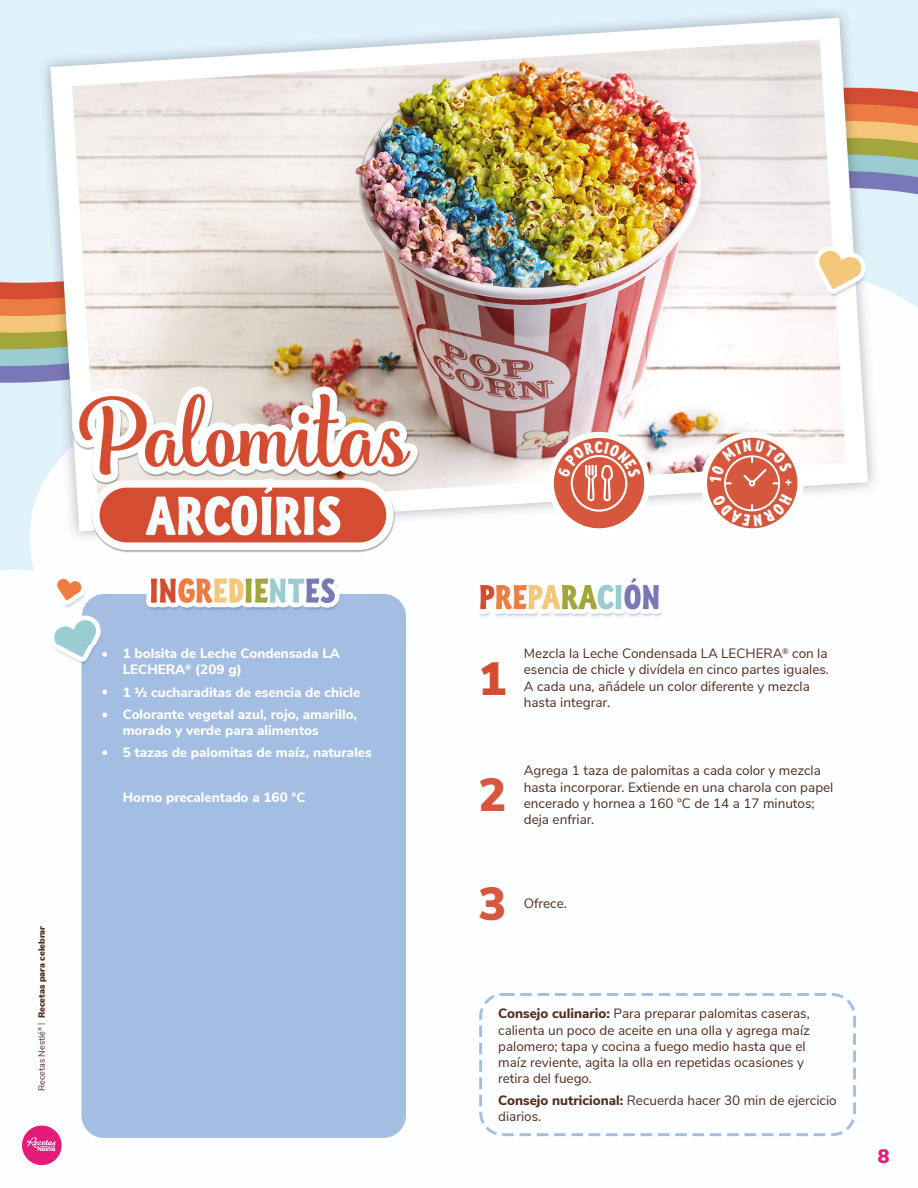
<style>
.page{position:relative;width:918px;height:1188px;background:#fff}
.page>*{position:absolute;margin:0;border:0;box-sizing:border-box;transform-origin:0 0}
.t1{font:900 46.5px "Nunito Sans";color:#d5573d}
.t2{font:900 46.5px "Nunito Sans";color:#d44d33}
.t3{font:900 19.5px "Nunito Sans";color:#e31c79}
.t4{font:13.5px/16.2px "Nunito Sans";color:#502c1d}
.t5{font:800 13.5px/16.2px "Nunito Sans";color:#fff}
.t6{font:900 9px "Nunito Sans";color:#502c1d}
.s1{font-weight:400}
.s2{font-family:"Photo Wall Poster Serif";font-weight:400}
.s3{font-weight:800}
</style>
<div class="page">
<img style="left:22px;top:645px;width:834px;height:520px">
<img style="left:22px;top:1126px;width:39px;height:39px;border-radius:20px">
<svg style="left:27px;top:1137px;width:29px;height:14px"></svg>
<img style="left:0;top:0;width:918px;height:645px">
<svg style="left:701px;top:432px;width:102px;height:102px"></svg>
<svg style="left:548px;top:432px;width:102px;height:102px"></svg>
<svg style="left:102px;top:652px;width:5px;height:5px"></svg>
<svg style="left:102px;top:690px;width:5px;height:5px"></svg>
<svg style="left:102px;top:712px;width:5px;height:5px"></svg>
<svg style="left:102px;top:750px;width:5px;height:5px"></svg>
<svg style="left:558px;top:441px;width:83px;height:61px"></svg>
<svg style="left:710px;top:440px;width:82px;height:87px"></svg>
<p class="t6" style="left:35px;top:1091px;width:167px;rotate:-90deg"><span class="s1">Recetas Nestlé</span><sup>®</sup> <span class="s2">|</span> Recetas para celebrar</p>
<p class="t5" style="left:123px;top:645px;width:219px">1 bolsita de Leche Condensada LA<br>LECHERA<sup>®</sup> (209 g)</p>
<p class="t5" style="left:123px;top:683px;width:239px">1 ½ cucharaditas de esencia de chicle</p>
<p class="t5" style="left:123px;top:705px;width:236px">Colorante vegetal azul, rojo, amarillo, morado y verde para alimentos</p>
<p class="t5" style="left:123px;top:744px;width:251px">5 tazas de palomitas de maíz, naturales</p>
<p class="t5" style="left:123px;top:788px;width:185px">Horno precalentado a 160 °C</p>
<p class="t2" style="left:479px;top:644px;width:29px">1</p>
<p class="t4" style="left:524px;top:645px;width:307px">Mezcla la Leche Condensada LA LECHERA<sup>®</sup> con la esencia de chicle y divídela en cinco partes iguales.<br>A cada una, añádele un color diferente y mezcla hasta integrar.</p>
<p class="t1" style="left:479px;top:761px;width:29px">2</p>
<p class="t4" style="left:524px;top:762px;width:311px">Agrega 1 taza de palomitas a cada color y mezcla hasta incorporar. Extiende en una charola con papel encerado y hornea a 160 °C de 14 a 17 minutos; deja enfriar.</p>
<p class="t1" style="left:479px;top:870px;width:29px">3</p>
<p class="t4" style="left:524px;top:895px;width:45px">Ofrece.</p>
<p class="t4" style="left:498px;top:1005px;width:313px"><span class="s3">Consejo culinario:</span> Para preparar palomitas caseras, calienta un poco de aceite en una olla y agrega maíz palomero; tapa y cocina a fuego medio hasta que el maíz reviente, agita la olla en repetidas ocasiones y retira del fuego.</p>
<p class="t4" style="left:498px;top:1091px;width:340px"><span class="s3">Consejo nutricional:</span> Recuerda hacer 30 min de ejercicio diarios.</p>
<h2 class="t3" style="left:878px;top:1142px;width:13px">8</h2>
</div>
